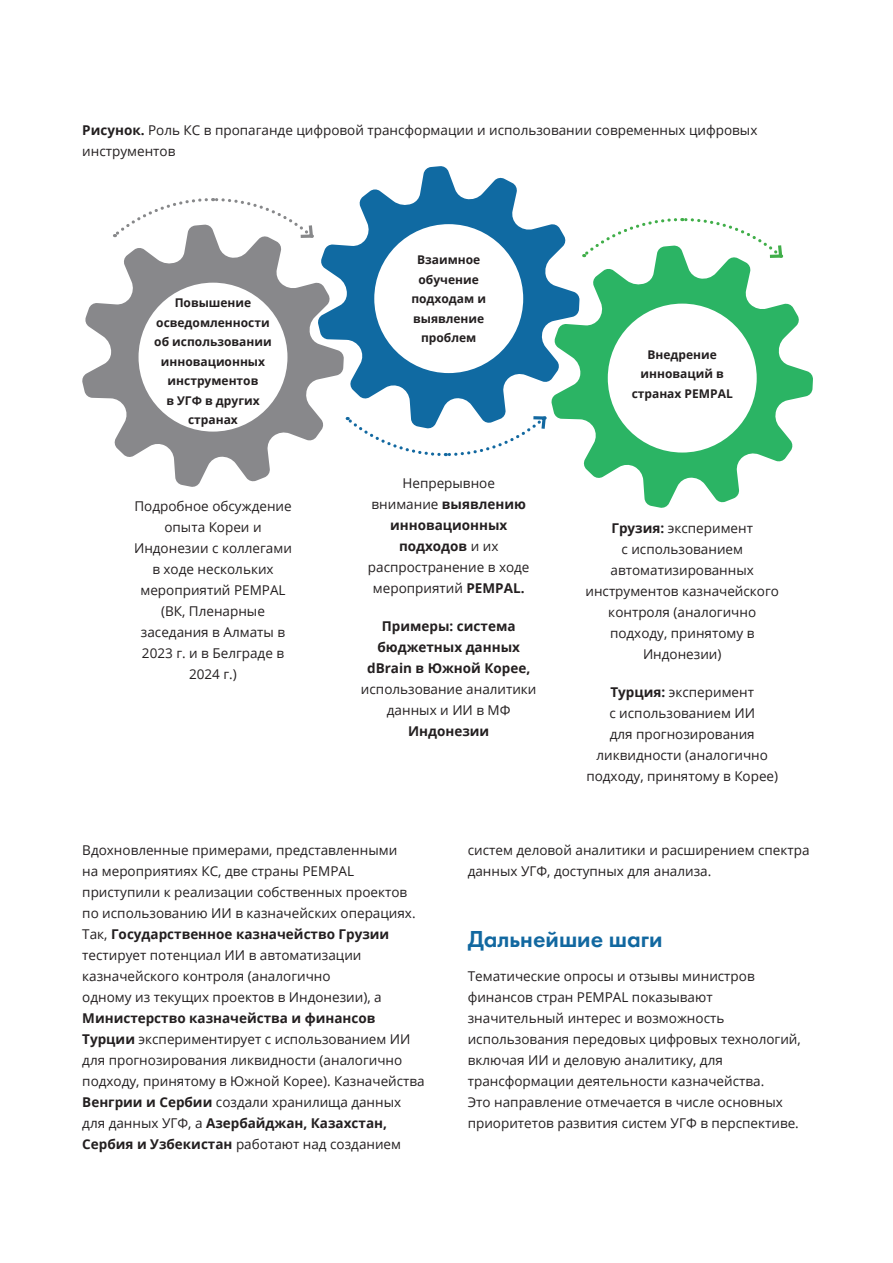
<style>
.page{position:relative;width:893px;height:1263px;background:#fff}
.page>*{position:absolute;margin:0;border:0;box-sizing:border-box;transform-origin:0 0}
.subtitle_level_1_1_1_1{font:600 24px "Futura PT";color:#1268a0}
.Body_text{font:13.5px/21px "Open Sans";color:#231f20}
.Body_text-2{font:700 13.5px/21px "Open Sans";color:#231f20;text-align:center}
.Body_text-3{font:700 12px/19.5px "Open Sans";color:#231f20;text-align:center}
.s1{font-weight:700}
.s2{font-weight:400}
</style>
<div class="page">
<svg style="left:82px;top:240px;width:241px;height:247px"></svg>
<svg style="left:318px;top:166px;width:248px;height:262px"></svg>
<svg style="left:551px;top:246px;width:262px;height:262px"></svg>
<svg style="left:113px;top:198px;width:201px;height:42px"></svg>
<svg style="left:582px;top:218px;width:202px;height:42px"></svg>
<svg style="left:345px;top:414px;width:203px;height:43px"></svg>
<p class="Body_text" style="left:82px;top:119px;width:677px"><span class="s1">Рисунок.</span> Роль КС в пропаганде цифровой трансформации и использовании современных цифровых инструментов</p>
<p class="Body_text-3" style="left:154px;top:293px;width:119px">Повышение осведомленности об использовании инновационных инструментов<br>в УГФ в других странах</p>
<p class="Body_text" style="left:134px;top:495px;width:159px;text-align:center">Подробное обсуждение опыта Кореи и<br>Индонезии с коллегами в ходе нескольких мероприятий PEMPAL (ВК, Пленарные заседания в Алматы в<br>2023 г. и в Белграде в<br>2024 г.)</p>
<p class="Body_text-3" style="left:411px;top:250px;width:76px">Взаимное обучение подходам и выявление проблем</p>
<p class="Body_text" style="left:368px;top:472px;width:163px;text-align:center">Непрерывное внимание <span class="s1">выявлению инновационных подходов</span> и их распространение в ходе мероприятий <span class="s1">PEMPAL.</span></p>
<p class="Body_text-2" style="left:361px;top:615px;width:177px">Примеры: система бюджетных данных dBrain в Южной Корее, <span class="s2">использование аналитики данных и ИИ в МФ<br></span>Индонезии</p>
<p class="Body_text-3" style="left:632px;top:344px;width:103px">Внедрение инноваций в странах PEMPAL</p>
<p class="Body_text" style="left:585px;top:517px;width:195px;text-align:center"><span class="s1">Грузия:</span> эксперимент<br>с использованием автоматизированных инструментов казначейского контроля (аналогично подходу, принятому в<br>Индонезии)</p>
<p class="Body_text" style="left:586px;top:681px;width:193px;text-align:center"><span class="s1">Турция:</span> эксперимент<br>с использованием ИИ<br>для прогнозирования ликвидности (аналогично подходу, принятому в Корее)</p>
<p class="Body_text" style="left:82px;top:839px;width:344px">Вдохновленные примерами, представленными<br>на мероприятиях КС, две страны PEMPAL приступили к реализации собственных проектов по использованию ИИ в казначейских операциях.<br>Так, <span class="s1">Государственное казначейство Грузии </span>тестирует потенциал ИИ в автоматизации казначейского контроля (аналогично<br>одному из текущих проектов в Индонезии), а <span class="s1">Министерство казначейства и финансов Турции</span> экспериментирует с использованием ИИ для прогнозирования ликвидности (аналогично подходу, принятому в Южной Корее). Казначейства <span class="s1">Венгрии и Сербии</span> создали хранилища данных для данных УГФ, а <span class="s1">Азербайджан, Казахстан, Сербия и Узбекистан</span> работают над созданием</p>
<p class="Body_text" style="left:468px;top:839px;width:343px">систем деловой аналитики и расширением спектра данных УГФ, доступных для анализа.</p>
<p class="subtitle_level_1_1_1_1" style="left:468px;top:924px;width:196px">Дальнейшие шаги</p>
<p class="Body_text" style="left:468px;top:965px;width:335px">Тематические опросы и отзывы министров финансов стран PEMPAL показывают значительный интерес и возможность использования передовых цифровых технологий, включая ИИ и деловую аналитику, для трансформации деятельности казначейства.<br>Это направление отмечается в числе основных приоритетов развития систем УГФ в перспективе.</p>
</div>
